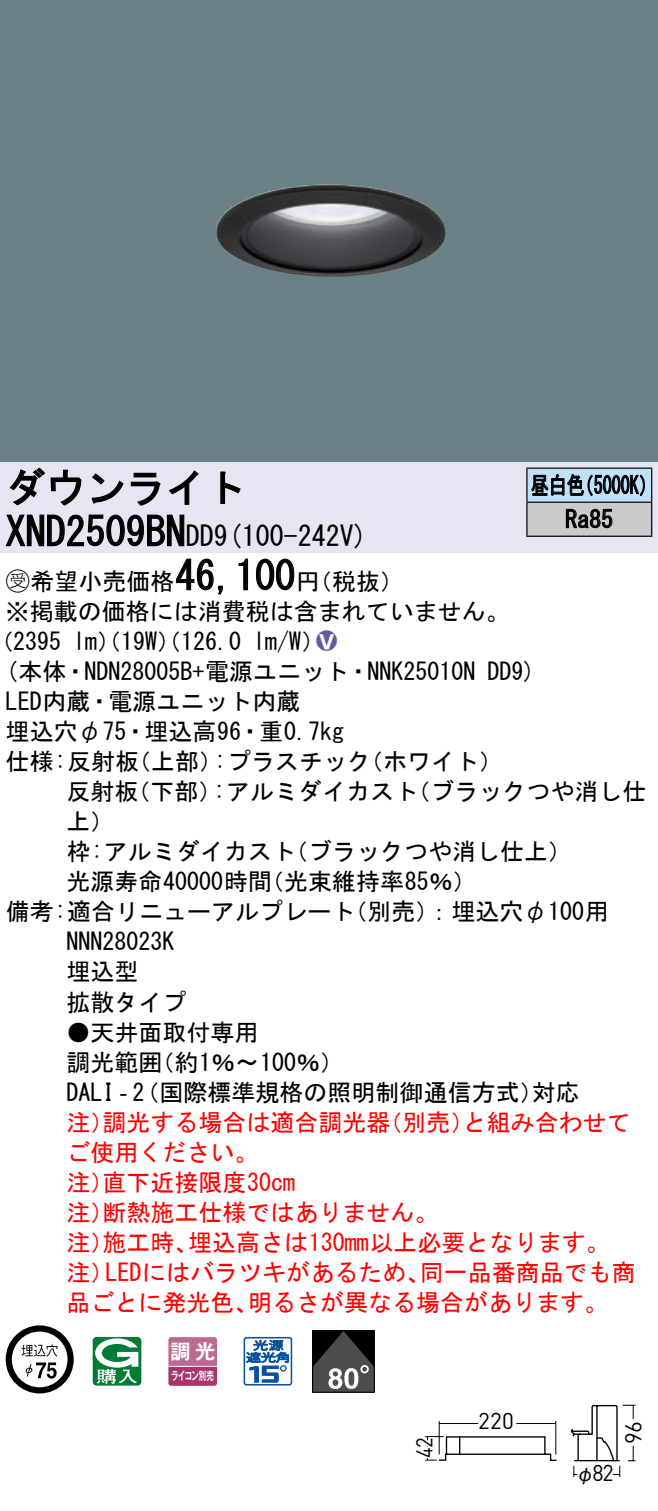
<style>
.page{position:relative;width:658px;height:1511px;background:#fff}
.page>*{position:absolute;margin:0;border:0;box-sizing:border-box;transform-origin:0 0}
.t1{font:40px "MS Gothic";color:#000}
.t2{font:28px "MS Gothic";color:#000}
.t3{font:24px/30px "MS Gothic";color:#000}
.t4{font:24px/30px "MS Gothic";color:#f00}
.t5{font:24px/34px "MS Gothic";color:#000;scale:.75 1}
.t6{font:24px "Ford Classification 1";color:#635aa0}
.t7{font:22.8px "DINOT";letter-spacing:-.035em;color:#000}
.t8{font:22.8px "DINOT";letter-spacing:-.035em;color:#000;scale:.95 1}
.t9{font:22.8px "DINOT";letter-spacing:-.035em;color:#000;scale:.9 1}
.t10{font:20px "Gothic MB101 Pro De Bold 90 pv RKSJ H";color:#fff}
.t11{font:20px "Gothic BBB Pro Medium 90 pv RKSJ H";color:#000;scale:.95 1}
.t12{font:11.6px "Gothic MB101 Pro De Bold 90 pv RKSJ H";letter-spacing:-.05em;color:#fff;scale:.65 1}
.s1{font-size:28px}
.s2{font-family:"Ford Classification 1"}
.s3{color:#fff}
</style>
<div class="page">
<div style="left:0;top:0;width:658px;height:462px;background:#6c8087"></div>
<img style="left:216px;top:184px;width:229px;height:93px">
<div style="left:0;top:462px;width:658px;height:90px;background:#e6e5f2"></div>
<svg style="left:9px;top:467px;width:73px;height:39px"></svg>
<svg style="left:91px;top:473px;width:33px;height:30px"></svg>
<svg style="left:130px;top:472px;width:30px;height:34px"></svg>
<svg style="left:168px;top:470px;width:30px;height:35px"></svg>
<svg style="left:220px;top:471px;width:21px;height:33px"></svg>
<svg style="left:5px;top:514px;width:180px;height:32px"></svg>
<svg style="left:175px;top:558px;width:48px;height:37px"></svg>
<svg style="left:238px;top:558px;width:10px;height:32px"></svg>
<svg style="left:256px;top:558px;width:39px;height:32px"></svg>
<svg style="left:6px;top:1325px;width:68px;height:68px"></svg>
<svg style="left:93px;top:1336px;width:48px;height:49px"></svg>
<svg style="left:168px;top:1337px;width:49px;height:48px;background:#b65a85"></svg>
<hr style="left:168px;top:1365px;width:49px;height:1px;background:#fff">
<svg style="left:243px;top:1336px;width:49px;height:49px"></svg>
<div style="left:312px;top:1329px;width:62px;height:63px;border:1px solid #000"></div>
<svg style="left:312px;top:1330px;width:62px;height:61px;background:#464646"></svg>
<div style="left:527px;top:468px;width:124px;height:34px;background:#c1e1fa"></div>
<div style="left:527px;top:502px;width:124px;height:34px;background:#cacaca"></div>
<hr style="left:526px;top:467px;width:126px;height:2px;background:#000">
<hr style="left:526px;top:468px;width:1px;height:33px;background:#000">
<hr style="left:651px;top:468px;width:1px;height:33px;background:#000">
<hr style="left:526px;top:501px;width:126px;height:2px;background:#000">
<hr style="left:526px;top:502px;width:1px;height:33px;background:#000">
<hr style="left:651px;top:502px;width:1px;height:33px;background:#000">
<hr style="left:526px;top:535px;width:126px;height:2px;background:#000">
<svg style="left:531px;top:474px;width:114px;height:23px"></svg>
<svg style="left:565px;top:508px;width:47px;height:20px"></svg>
<svg style="left:570px;top:1404px;width:66px;height:73px"></svg>
<svg style="left:425px;top:1421px;width:132px;height:40px"></svg>
<h1 class="t1" style="left:6px;top:467px;width:242px">ダウンライト</h1>
<p class="t2" style="left:214px;top:522px;width:155px">(9 100-242 (V</p>
<h1 class="t1" style="left:6px;top:511px;width:210px">XND2509BN<span class="s1">DD</span></h1>
<h1 class="t1" style="left:175px;top:555px;width:121px">46,100</h1>
<p class="t3" style="left:6px;top:566px;width:505px"><span class="s2">B</span>希望小売価格<br>※掲載の価格には消費税は含まれていません。</p>
<p class="t6" style="left:316px;top:629px;width:22px">2<span class="s3">8</span></p>
<p class="t3" style="left:296px;top:566px;width:109px">（円税抜(</p>
<p class="t3" style="left:253px;top:626px;width:73px">l m (W/</p>
<p class="t3" style="left:-11px;top:626px;width:74px">（2395</p>
<p class="t3" style="left:73px;top:626px;width:170px">lm）（19 ）（W 126.0</p>
<p class="t5" style="left:565px;top:468px;width:65px;text-indent:-34px">昼白色<br>Ra85</p>
<p class="t5" style="left:575px;top:468px;width:109px">（5000 (K</p>
<p class="t3" style="left:6px;top:656px;width:471px">(本体・NDN28005 +B 電源ユニット・NNK25010N</p>
<p class="t3" style="left:6px;top:686px;width:296px">LED内蔵・電源ユニット内蔵</p>
<p class="t3" style="left:6px;top:716px;width:340px">埋込穴φ75・埋込高96・重0.7kg</p>
<p class="t3" style="left:359px;top:746px;width:145px">（ホワイト(</p>
<p class="t3" style="left:487px;top:656px;width:50px">DD (9</p>
<p class="t3" style="left:214px;top:746px;width:158px">:プラスチック</p>
<p class="t3" style="left:6px;top:746px;width:135px">仕様:反射板</p>
<p class="t3" style="left:127px;top:746px;width:97px">（上部）</p>
<p class="t3" style="left:66px;top:776px;width:73px">反射板上(</p>
<p class="t3" style="left:126px;top:776px;width:97px">（下部）</p>
<p class="t3" style="left:406px;top:776px;width:241px">（ブラックつや消し仕</p>
<p class="t3" style="left:213px;top:776px;width:206px">:アルミダイカスト</p>
<p class="t3" style="left:284px;top:836px;width:290px">（ブラックつや消し仕上(</p>
<p class="t3" style="left:260px;top:836px;width:218px;text-indent:-193px">枠:アルミダイカスト<br>（光束維持率85％(</p>
<p class="t3" style="left:66px;top:866px;width:207px">光源寿命40000時間</p>
<p class="t3" style="left:66px;top:896px;width:290px;text-indent:-61px">備考:適合リニューアルプレート<br>NNN28023K<br>埋込型<br>拡散タイプ</p>
<p class="t3" style="left:150px;top:1016px;width:195px;text-indent:-84px">●天井面取付専用<br>（約1％〜100％(</p>
<p class="t3" style="left:343px;top:896px;width:267px">（別売：）埋込穴φ100用</p>
<p class="t3" style="left:66px;top:1046px;width:98px">調光範囲</p>
<p class="t3" style="left:66px;top:1076px;width:479px">DALI‐（2 国際標準規格の照明制御通信方式）</p>
<p class="t4" style="left:462px;top:1106px;width:169px">と組み合わせて</p>
<p class="t3" style="left:531px;top:1076px;width:49px">対応</p>
<p class="t4" style="left:102px;top:1106px;width:289px">調光する場合は適合調光器</p>
<p class="t4" style="left:378px;top:1106px;width:97px">（別売）</p>
<p class="t4" style="left:66px;top:1106px;width:49px">注）</p>
<p class="t4" style="left:66px;top:1136px;width:193px">ご使用ください。</p>
<p class="t4" style="left:102px;top:1166px;width:194px">直下近接限度30cm</p>
<p class="t4" style="left:102px;top:1166px;width:337px;text-indent:-36px">注）<br>断熱施工仕様ではありません。</p>
<p class="t4" style="left:66px;top:1196px;width:49px">注）</p>
<p class="t4" style="left:188px;top:1226px;width:423px">埋込高さは130mm以上必要となります。</p>
<p class="t4" style="left:102px;top:1226px;width:97px">施工時、</p>
<p class="t4" style="left:66px;top:1226px;width:49px">注）</p>
<p class="t4" style="left:66px;top:1256px;width:49px">注）</p>
<p class="t4" style="left:105px;top:1256px;width:326px">LEDにはバラツキがあるため、</p>
<p class="t4" style="left:420px;top:1256px;width:217px">同一品番商品でも商</p>
<p class="t4" style="left:66px;top:1286px;width:193px">品ごとに発光色、</p>
<p class="t4" style="left:248px;top:1286px;width:362px">明るさが異なる場合があります。</p>
<p class="t10" style="left:171px;top:1334px;width:46px">調光</p>
<p class="t12" style="left:171px;top:1365px;width:67px">ライコン別売</p>
<p class="t9" style="left:409px;top:1457px;width:24px;rotate:-90deg">42</p>
<p class="t7" style="left:478px;top:1405px;width:37px">220</p>
<p class="t8" style="left:592px;top:1457px;width:24px">82</p>
<p class="t11" style="left:575px;top:1456px;width:21px">φ</p>
<p class="t7" style="left:617px;top:1443px;width:24px;rotate:-90deg">96</p>
</div>
